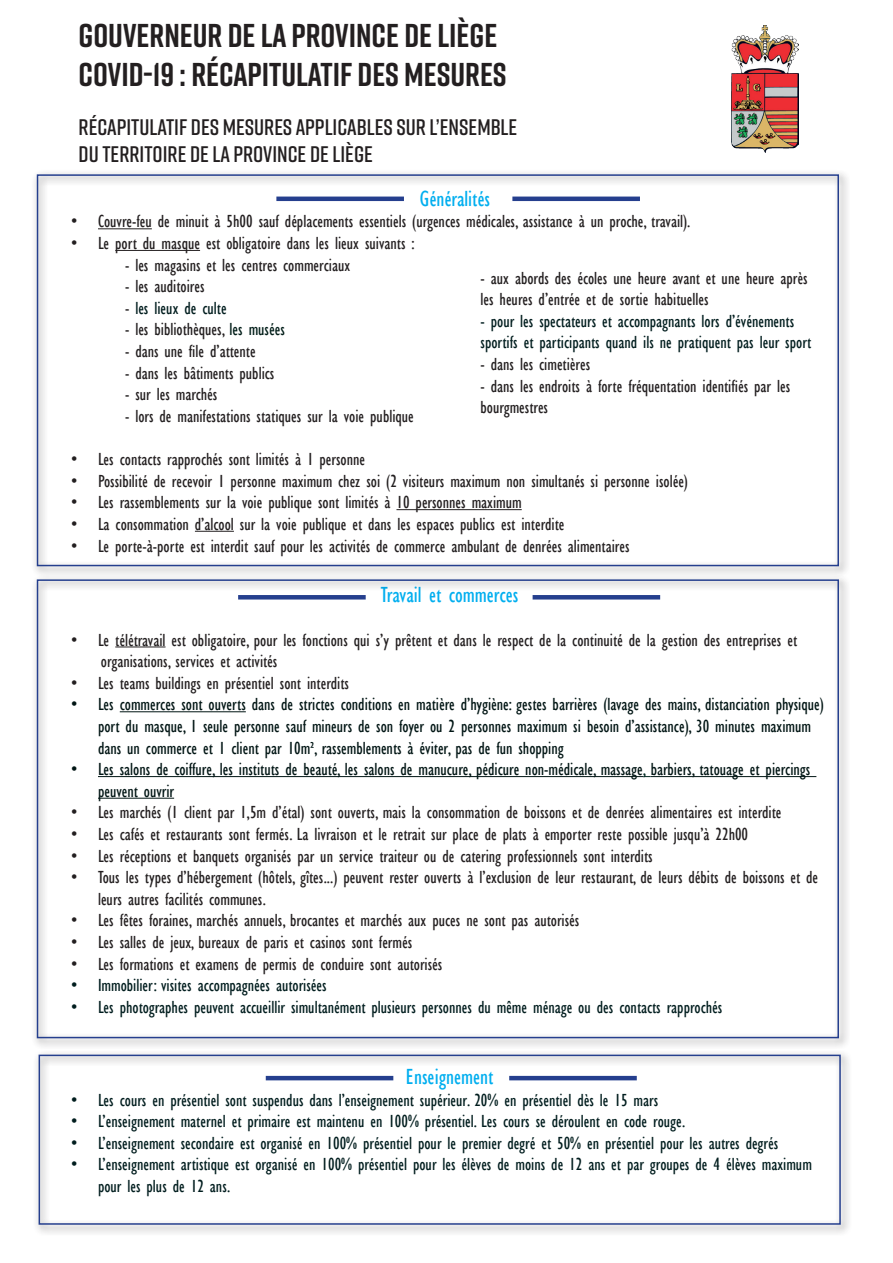
<style>
.page{position:relative;width:893px;height:1263px;background:#fff}
.page>*{position:absolute;margin:0;border:0;box-sizing:border-box;transform-origin:0 0}
.t1{font:700 33px/39.6px "Rift";color:#231f20}
.t2{font:600 22.5px/27px "Rift";color:#231f20}
.t3{font:condensed 22.5px "Gill Sans";color:#00aeef}
.t4{font:condensed 18px/21.6px "Gill Sans";color:#231f20}
.t5{font:condensed 18px/21.6px "Gill Sans";color:#001d1e}
.t6{font:condensed 18px/21.6px "Gill Sans";color:#001514}
.s1{color:#231f20}
.s2{color:#001d18}
.s3{color:#002922}
</style>
<div class="page">
<div style="left:33px;top:1049px;width:819px;height:187px;background:#231f20;opacity:.75"></div>
<div style="left:39px;top:1054px;width:802px;height:171px;border:2px solid #253f8e"></div>
<img style="left:731px;top:25px;width:68px;height:128px">
<div style="left:37px;top:579px;width:802px;height:459px;border:2px solid #253f8e"></div>
<hr style="left:238px;top:595px;width:128px;height:4px;background:#253f8e">
<hr style="left:533px;top:595px;width:127px;height:4px;background:#253f8e">
<hr style="left:266px;top:1076px;width:127px;height:4px;background:#253f8e">
<hr style="left:509px;top:1076px;width:128px;height:4px;background:#253f8e">
<div style="left:37px;top:174px;width:802px;height:392px;border:2px solid #253f8e"></div>
<h1 class="t1" style="left:79px;top:15px;width:430px">GOUVERNEUR DE LA PROVINCE DE LIÈGE<br>COVID-19 : RÉCAPITULATIF DES MESURES</h1>
<p class="t2" style="left:79px;top:113px;width:440px">RÉCAPITULATIF DES MESURES APPLICABLES SUR L’ENSEMBLE<br>DU TERRITOIRE DE LA PROVINCE DE LIÈGE</p>
<p class="t3" style="left:420px;top:185px;width:72px">Généralités</p>
<p class="t4" style="left:71px;top:211px;width:621px">• Couvre-feu de minuit à 5h00 sauf déplacements essentiels (urgences médicales, assistance à un proche, travail).</p>
<p class="t4" style="left:71px;top:232px;width:345px">• Le port du masque est obligatoire dans les lieux suivants :</p>
<p class="t4" style="left:125px;top:254px;width:227px">- les magasins et les centres commerciaux</p>
<p class="t4" style="left:125px;top:276px;width:81px">- les auditoires</p>
<p class="t5" style="left:125px;top:297px;width:103px"><span class="s1">-</span> les lieux de culte</p>
<p class="t4" style="left:125px;top:319px;width:161px">- les bibliothèques, <span class="s2">les musées</span></p>
<p class="t4" style="left:125px;top:340px;width:132px">- dans une file d’attente</p>
<p class="t4" style="left:125px;top:362px;width:151px">- dans les bâtiments publics</p>
<p class="t4" style="left:125px;top:384px;width:94px">- sur les marchés</p>
<p class="t4" style="left:125px;top:405px;width:290px">- lors de manifestations statiques sur la voie publique</p>
<p class="t4" style="left:71px;top:448px;width:296px">• Les contacts rapprochés sont limités à 1 personne</p>
<p class="t4" style="left:71px;top:470px;width:619px">• Possibilité de recevoir 1 personne maximum chez soi (2 visiteurs maximum non simultanés si personne isolée)</p>
<p class="t4" style="left:71px;top:492px;width:452px">• Les rassemblements sur la voie publique sont limités à 10 personnes maximum</p>
<p class="t4" style="left:71px;top:513px;width:495px">• La consommation d’alcool sur la voie publique et dans les espaces publics est interdite</p>
<p class="t4" style="left:71px;top:535px;width:560px">• Le porte-à-porte est interdit sauf pour les activités de commerce ambulant de denrées alimentaires</p>
<p class="t4" style="left:480px;top:267px;width:329px">- aux abords des écoles une heure avant et une heure après les heures d’entrée et de sortie habituelles</p>
<p class="t5" style="left:480px;top:310px;width:332px">- pour les spectateurs et accompagnants lors d’événements sportifs et participants quand ils ne pratiquent pas leur sport</p>
<p class="t4" style="left:480px;top:353px;width:111px">- dans les cimetières</p>
<p class="t4" style="left:480px;top:375px;width:311px">- dans les endroits à forte fréquentation identifiés par les bourgmestres</p>
<p class="t3" style="left:381px;top:582px;width:139px">Travail et commerces</p>
<p class="t4" style="left:101px;top:629px;width:698px;text-indent:-30px">• Le télétravail est obligatoire, pour les fonctions qui s’y prêtent et dans le respect de la continuité de la gestion des entreprises et organisations, services et activités</p>
<p class="t4" style="left:71px;top:672px;width:280px">• Les teams buildings en présentiel sont interdits</p>
<p class="t6" style="left:98px;top:694px;width:727px;text-indent:-27px">• Les commerces sont ouverts dans de strictes conditions en matière d’hygiène: gestes barrières (lavage des mains, distanciation physique) port du masque, 1 seule personne sauf mineurs de son foyer ou 2 personnes maximum si besoin d’assistance), 30 minutes maximum dans un commerce et 1 client par 10m², rassemblements à éviter, pas de fun shopping</p>
<p class="t6" style="left:98px;top:759px;width:714px;text-indent:-27px">• Les salons de coiffure, les instituts de beauté, les salons de manucure, pédicure non-médicale, massage<span class="s3">,</span> barbiers, tatouage et piercings peuvent ouvrir</p>
<p class="t4" style="left:71px;top:802px;width:712px">• Les marchés (1 client par 1,5m d’étal) sont ouverts, mais la consommation de boissons et de denrées alimentaires est interdite</p>
<p class="t4" style="left:71px;top:823px;width:679px">• Les cafés et restaurants sont fermés. La livraison et le retrait sur place de plats à emporter reste possible jusqu’à 22h00</p>
<p class="t4" style="left:71px;top:845px;width:583px">• Les réceptions et banquets organisés par un service traiteur ou de catering professionnels sont interdits</p>
<p class="t4" style="left:98px;top:867px;width:722px;text-indent:-27px">• Tous les types d’hébergement (hôtels, gîtes...) peuvent rester ouverts à l’exclusion de leur restaurant, de leurs débits de boissons et de leurs autres facilités communes.</p>
<p class="t4" style="left:71px;top:910px;width:510px">• Les fêtes foraines, marchés annuels, brocantes et marchés aux puces ne sont pas autorisés</p>
<p class="t4" style="left:71px;top:931px;width:343px">• Les salles de jeux, bureaux de paris et casinos sont fermés</p>
<p class="t4" style="left:71px;top:953px;width:373px">• Les formations et examens de permis de conduire sont autorisés</p>
<p class="t5" style="left:71px;top:975px;width:257px">• Immobilier: visites accompagnées autorisées</p>
<p class="t5" style="left:71px;top:996px;width:653px">• Les photographes peuvent accueillir simultanément plusieurs personnes du même ménage ou des contacts rapprochés</p>
<p class="t3" style="left:406px;top:1063px;width:89px">Enseignement</p>
<p class="t5" style="left:71px;top:1089px;width:589px">• Les cours en présentiel sont suspendus dans l’enseignement supérieur. 20% en présentiel dès le 15 mars</p>
<p class="t5" style="left:71px;top:1110px;width:616px">• L’enseignement maternel et primaire est maintenu en 100% présentiel. Les cours se déroulent en code rouge.</p>
<p class="t5" style="left:71px;top:1132px;width:709px">• L’enseignement secondaire est organisé en 100% présentiel pour le premier degré et 50% en présentiel pour les autres degrés</p>
<p class="t5" style="left:98px;top:1154px;width:715px;text-indent:-27px">• L’enseignement artistique est organisé en 100% présentiel pour les élèves de moins de 12 ans et par groupes de 4 élèves maximum pour les plus de 12 ans.</p>
</div>
